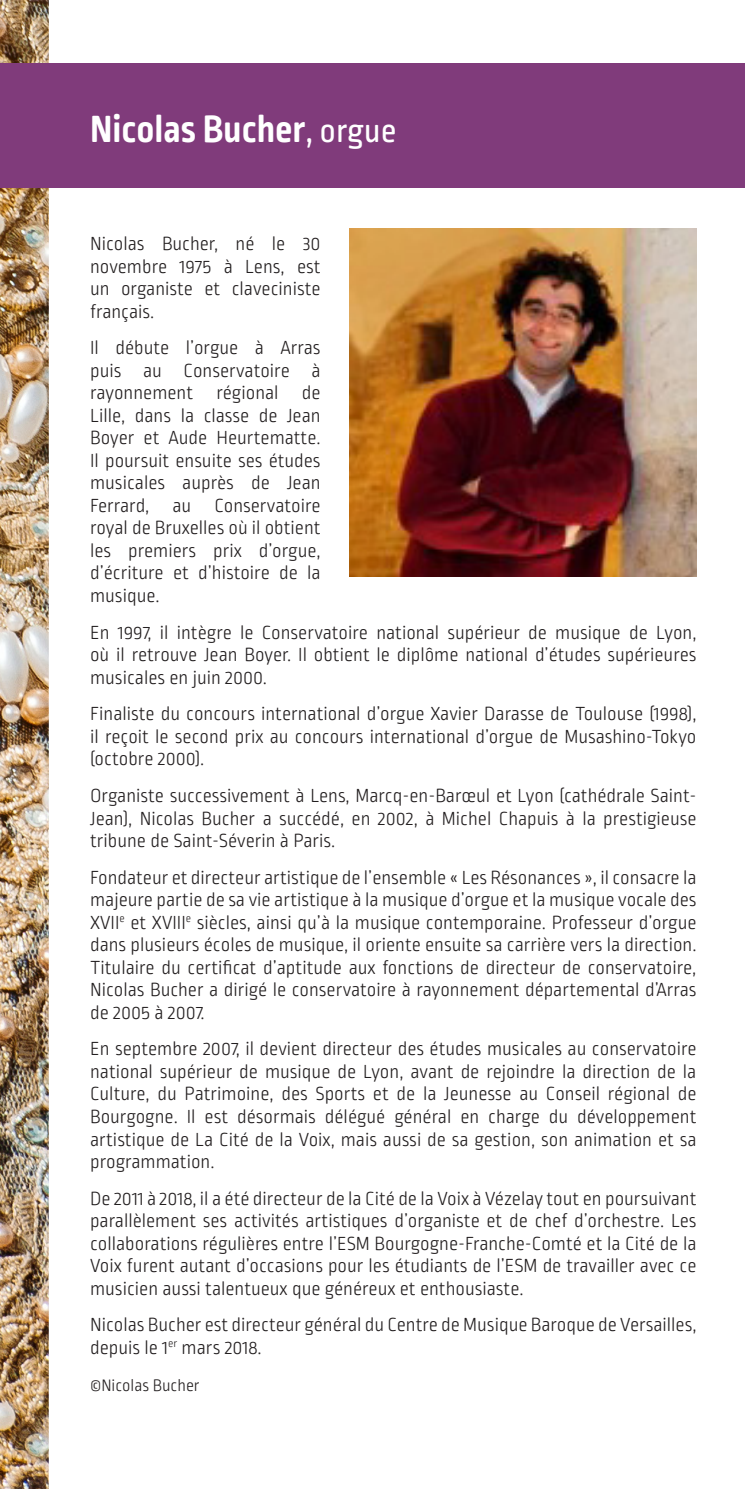
<style>
.page{position:relative;width:745px;height:1489px;background:#fff}
.page>*{position:absolute;margin:0;border:0;box-sizing:border-box;transform-origin:0 0}
.t1{font:700 40px "Ropa Soft Pro";color:#fff}
.t2{font:300 20px/22.5px "Ropa Soft Pro";color:#231f20;text-align:justify}
.t3{font:300 17.5px "Ropa Soft Pro";color:#231f20}
.s1{font-weight:400;font-size:35px}
</style>
<div class="page">
<img style="left:349px;top:228px;width:347px;height:348px">
<img style="left:0;top:0;width:49px;height:1488px">
<div style="left:0;top:64px;width:744px;height:124px;background:#803b7b"></div>
<p class="t1" style="left:90px;top:106px;width:307px">Nicolas Bucher<span class="s1">, orgue</span></p>
<p class="t2" style="left:90px;top:233px;width:232px">Nicolas Bucher, né le 30 novembre 1975 à Lens, est un organiste et claveciniste français.</p>
<p class="t2" style="left:90px;top:338px;width:232px">Il débute l’orgue à Arras puis au Conservatoire à rayonnement régional de Lille, dans la classe de Jean Boyer et Aude Heurtematte.<br>Il poursuit ensuite ses études musicales auprès de Jean Ferrard, au Conservatoire royal de Bruxelles où il obtient les premiers prix d’orgue, d’écriture et d’histoire de la musique.</p>
<p class="t2" style="left:90px;top:622px;width:607px">En 1997, il intègre le Conservatoire national supérieur de musique de Lyon, où il retrouve Jean Boyer. Il obtient le diplôme national d’études supérieures musicales en juin 2000.</p>
<p class="t2" style="left:90px;top:703px;width:607px">Finaliste du concours international d’orgue Xavier Darasse de Toulouse (1998), il reçoit le second prix au concours international d’orgue de Musashino-Tokyo (octobre 2000).</p>
<p class="t2" style="left:90px;top:785px;width:607px">Organiste successivement à Lens, Marcq-en-Barœul et Lyon (cathédrale Saint-Jean), Nicolas Bucher a succédé, en 2002, à Michel Chapuis à la prestigieuse tribune de Saint-Séverin à Paris.</p>
<p class="t2" style="left:90px;top:867px;width:607px">Fondateur et directeur artistique de l’ensemble « Les Résonances », il consacre la majeure partie de sa vie artistique à la musique d’orgue et la musique vocale des XVII<sup>e</sup> et XVIII<sup>e</sup> siècles, ainsi qu’à la musique contemporaine. Professeur d’orgue dans plusieurs écoles de musique, il oriente ensuite sa carrière vers la direction.<br>Titulaire du certificat d’aptitude aux fonctions de directeur de conservatoire, Nicolas Bucher a dirigé le conservatoire à rayonnement départemental d’Arras de 2005 à 2007.</p>
<p class="t2" style="left:90px;top:1038px;width:607px">En septembre 2007, il devient directeur des études musicales au conservatoire national supérieur de musique de Lyon, avant de rejoindre la direction de la Culture, du Patrimoine, des Sports et de la Jeunesse au Conseil régional de Bourgogne. Il est désormais délégué général en charge du développement artistique de La Cité de la Voix, mais aussi de sa gestion, son animation et sa programmation.</p>
<p class="t2" style="left:90px;top:1188px;width:607px">De 2011 à 2018, il a été directeur de la Cité de la Voix à Vézelay tout en poursuivant parallèlement ses activités artistiques d’organiste et de chef d’orchestre. Les collaborations régulières entre l’ESM Bourgogne-Franche-Comté et la Cité de la Voix furent autant d’occasions pour les étudiants de l’ESM de travailler avec ce musicien aussi talentueux que généreux et enthousiaste.</p>
<p class="t2" style="left:90px;top:1314px;width:607px">Nicolas Bucher est directeur général du Centre de Musique Baroque de Versailles, depuis le 1<sup>er</sup> mars 2018.</p>
<p class="t3" style="left:90px;top:1375px;width:111px">©Nicolas Bucher</p>
</div>
